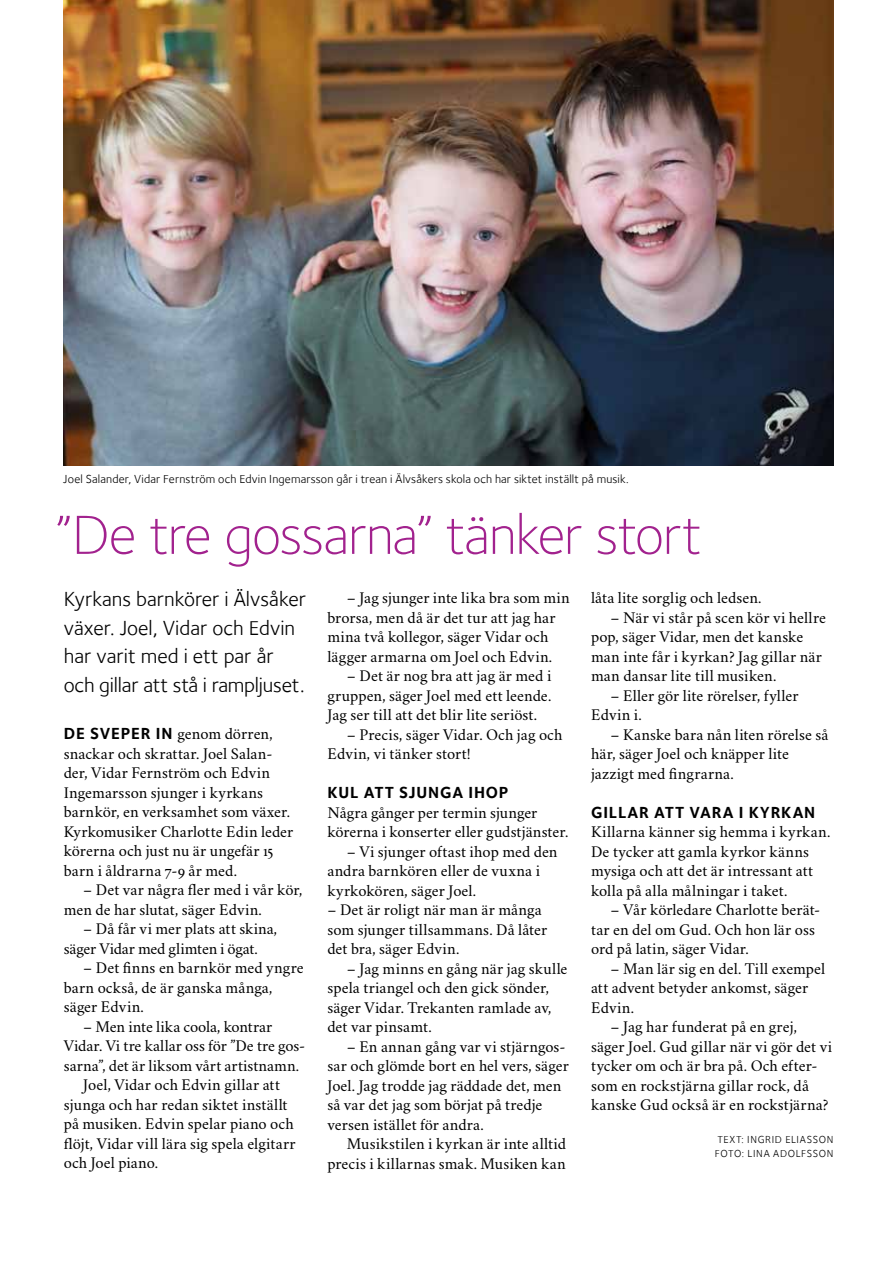
<style>
.page{position:relative;width:893px;height:1263px;background:#fff}
.page>*{position:absolute;margin:0;border:0;box-sizing:border-box;transform-origin:0 0}
.t1{font:57px "Foundry Sterling Light OSF";letter-spacing:-.02em;color:#a2228e}
.t2{font:21px/28.5px "Foundry Sterling Book OSF";color:#000}
.t3{font:16.5px/19.5px "Crimson Svk 2.0";letter-spacing:.005em;color:#000}
.t4{font:16.5px "Foundry Sterling Bold OSF";letter-spacing:.05em;color:#000}
.t5{font:12px "Foundry Sterling Book OSF";letter-spacing:.015em;color:#000}
.t6{font:10.5px/13.5px "Foundry Sterling Book OSF";letter-spacing:.065em;color:#000}
.s1{font-family:"Foundry Sterling Bold OSF"}
</style>
<div class="page">
<img style="left:64px;top:0;width:769px;height:466px">
<p class="t5" style="left:63px;top:472px;width:567px">Joel Salander, Vidar Fernström och Edvin Ingemarsson går i trean i Älvsåkers skola och har siktet inställt på musik.</p>
<h1 class="t1" style="left:55px;top:502px;width:648px">”De tre gossarna” tänker stort</h1>
<p class="t2" style="left:64px;top:585px;width:244px">Kyrkans barnkörer i Älvsåker växer. Joel, Vidar och Edvin har varit med i ett par år och gillar att stå i rampljuset.</p>
<p class="t3" style="left:64px;top:723px;width:231px"><span class="s1">DE SVEPER IN</span> genom dörren, snackar och skrattar. Joel Salan&shy;der, Vidar Fernström och Edvin<br>Ingemarsson sjunger i kyrkans barnkör, en verksamhet som växer.<br>Kyrkomusiker Charlotte Edin leder körerna och just nu är ungefär 15 barn i åldrarna 7-9 år med.</p>
<p class="t3" style="left:64px;top:879px;width:240px;text-indent:20px">– Det var några fler med i vår kör, men de har slutat, säger Edvin.</p>
<p class="t3" style="left:64px;top:918px;width:215px;text-indent:20px">– Då får vi mer plats att skina, säger Vidar med glimten i ögat.</p>
<p class="t3" style="left:64px;top:957px;width:242px;text-indent:20px">– Det finns en barnkör med yngre barn också, de är ganska många, säger Edvin.</p>
<p class="t3" style="left:83px;top:1016px;width:191px">– Men inte lika coola, kontrar</p>
<p class="t3" style="left:64px;top:1035px;width:243px">Vidar. Vi tre kallar oss för ”De tre gos-</p>
<p class="t3" style="left:64px;top:1055px;width:237px">sarna”, det är liksom vårt artistnamn.</p>
<p class="t3" style="left:83px;top:1074px;width:198px">Joel, Vidar och Edvin gillar att</p>
<p class="t3" style="left:64px;top:1094px;width:225px">sjunga och har redan siktet inställt</p>
<p class="t3" style="left:64px;top:1113px;width:231px">på musiken. Edvin spelar piano och</p>
<p class="t3" style="left:64px;top:1133px;width:233px">flöjt, Vidar vill lära sig spela elgitarr</p>
<p class="t3" style="left:64px;top:1152px;width:96px">och Joel piano.</p>
<p class="t3" style="left:327px;top:587px;width:244px;text-indent:20px">– Jag sjunger inte lika bra som min brorsa, men då är det tur att jag har mina två kollegor, säger Vidar och lägger armarna om Joel och Edvin.</p>
<p class="t3" style="left:327px;top:665px;width:225px;text-align:justify;text-indent:20px">– Det är nog bra att jag är med i gruppen, säger Joel med ett leende.<br>Jag ser till att det blir lite seriöst.</p>
<p class="t3" style="left:327px;top:724px;width:237px;text-indent:20px">– Precis, säger Vidar. Och jag och<br>Edvin, vi tänker stort!</p>
<p class="t4" style="left:327px;top:783px;width:183px">KUL ATT SJUNGA IHOP</p>
<p class="t3" style="left:327px;top:802px;width:242px">Några gånger per termin sjunger körerna i konserter eller gudstjänster.</p>
<p class="t3" style="left:327px;top:841px;width:232px;text-indent:20px">– Vi sjunger oftast ihop med den andra barnkören eller de vuxna i kyrkokören, säger Joel.</p>
<p class="t3" style="left:327px;top:899px;width:221px">– Det är roligt när man är många som sjunger tillsammans. Då låter det bra, säger Edvin.</p>
<p class="t3" style="left:327px;top:958px;width:242px;text-indent:20px">– Jag minns en gång när jag skulle spela triangel och den gick sönder, säger Vidar. Trekanten ramlade av, det var pinsamt.</p>
<p class="t3" style="left:327px;top:1036px;width:243px;text-indent:20px">– En annan gång var vi stjärngos&shy;sar och glömde bort en hel vers, säger Joel. Jag trodde jag räddade det, men så var det jag som börjat på tredje versen istället för andra.</p>
<p class="t3" style="left:327px;top:1133px;width:240px;text-align:right">Musikstilen i kyrkan är inte alltid precis i killarnas smak. Musiken kan</p>
<p class="t3" style="left:591px;top:587px;width:172px">låta lite sorglig och ledsen.</p>
<p class="t3" style="left:591px;top:606px;width:237px;text-indent:20px">– När vi står på scen kör vi hellre pop, säger Vidar, men det kanske man inte får i kyrkan? Jag gillar när man dansar lite till musiken.</p>
<p class="t3" style="left:591px;top:684px;width:209px;text-indent:20px">– Eller gör lite rörelser, fyller<br>Edvin i.</p>
<p class="t3" style="left:591px;top:723px;width:239px;text-indent:20px">– Kanske bara nån liten rörelse så här, säger Joel och knäpper lite jazzigt med fingrarna.</p>
<p class="t4" style="left:591px;top:802px;width:226px">GILLAR ATT VARA I KYRKAN</p>
<p class="t3" style="left:591px;top:821px;width:241px">Killarna känner sig hemma i kyrkan.<br>De tycker att gamla kyrkor känns mysiga och att det är intressant att kolla på alla målningar i taket.</p>
<p class="t3" style="left:591px;top:899px;width:231px;text-indent:20px">– Vår körledare Charlotte berät&shy;tar en del om Gud. Och hon lär oss ord på latin, säger Vidar.</p>
<p class="t3" style="left:591px;top:957px;width:236px;text-indent:20px">– Man lär sig en del. Till exempel att advent betyder ankomst, säger<br>Edvin.</p>
<p class="t3" style="left:591px;top:1016px;width:243px;text-indent:20px">– Jag har funderat på en grej, säger Joel. Gud gillar när vi gör det vi tycker om och är bra på. Och efter&shy;som en rockstjärna gillar rock, då kanske Gud också är en rockstjärna?</p>
<p class="t6" style="left:715px;top:1133px;width:120px">TEXT: INGRID ELIASSON<br>FOTO: LINA ADOLFSSON</p>
</div>
